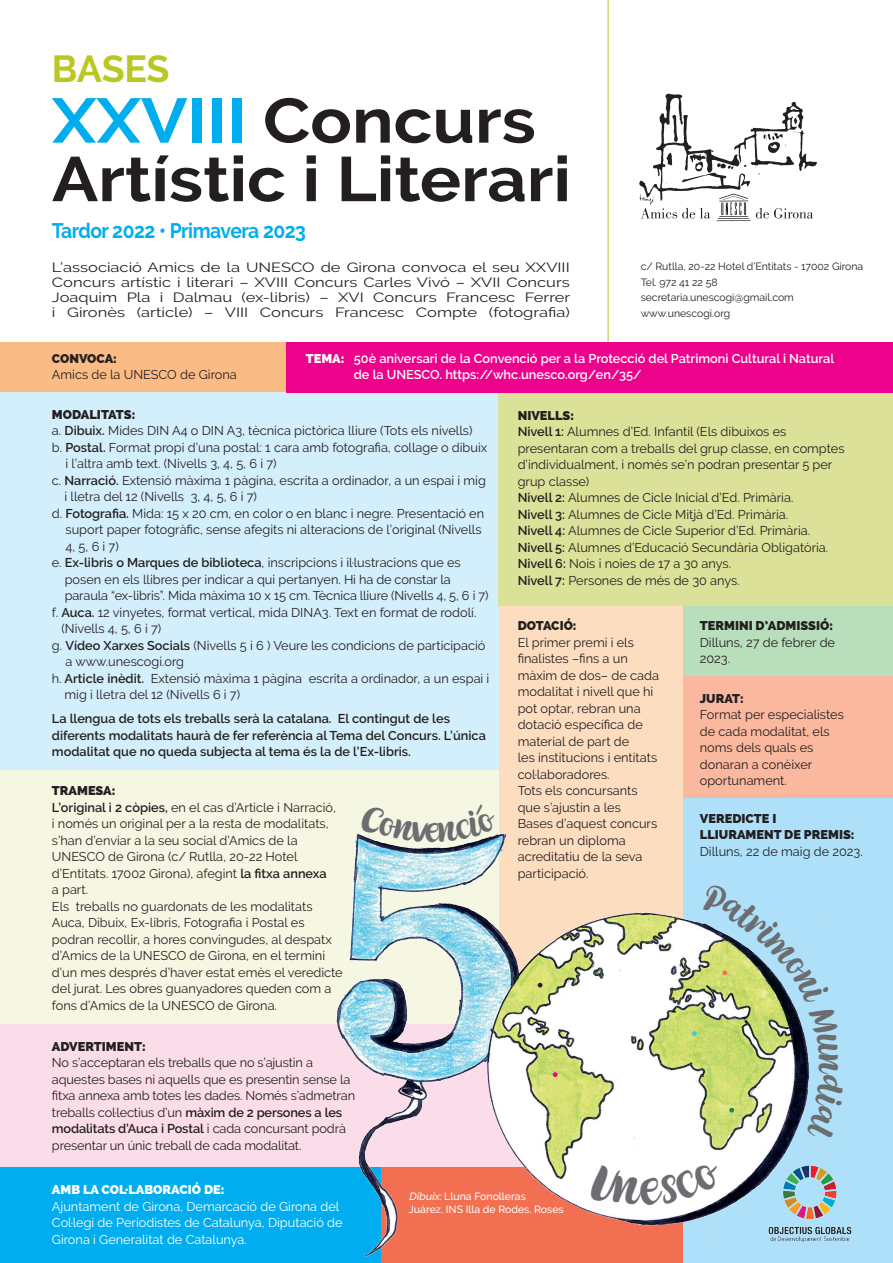
<style>
.page{position:relative;width:893px;height:1263px;background:#fff}
.page>*{position:absolute;margin:0;border:0;box-sizing:border-box;transform-origin:0 0}
.t1{font:700 62.7px "Raleway";color:#231f20;scale:1.1 1}
.t2{font:700 37.5px "Raleway";letter-spacing:-.015em;color:#bac722}
.t3{font:700 21px "Raleway";letter-spacing:-.025em;color:#00aeef;scale:.92 1}
.t4{font:19.5px "Cumiskat";color:#6c6d70}
.t5{font:13.35px/15px "Raleway";color:#231f20;text-align:justify;scale:1.23 1}
.t6{font:12.75px/16.5px "Raleway";color:#231f20}
.t7{font:600 12.75px/16.5px "Raleway";color:#231f20}
.t8{font:600 12.75px "Raleway";color:#fff}
.t9{font:12.75px/16.5px "Raleway";color:#fff}
.t10{font:800 12.75px "Raleway";color:#231f20}
.t11{font:800 12.75px "Raleway";color:#fff}
.t12{font:10.5px "Raleway";color:#231f20}
.t13{font:500 10.5px "Raleway";color:#fff}
.s1{color:#00aeef}
.s2{font-weight:800}
.s3{font-weight:600}
.s4{font-style:italic}
</style>
<div class="page">
<hr style="left:608px;top:0;width:1px;height:347px;background:#bac722">
<div style="left:0;top:342px;width:286px;height:50px;background:#fbbb85"></div>
<div style="left:0;top:392px;width:499px;height:378px;background:#d3effb"></div>
<div style="left:0;top:770px;width:499px;height:268px;background:#f5f7e2"></div>
<div style="left:0;top:1025px;width:544px;height:143px;background:#fbdde9"></div>
<div style="left:0;top:1168px;width:381px;height:95px;background:#00aeef"></div>
<div style="left:499px;top:392px;width:394px;height:214px;background:#dce199"></div>
<div style="left:499px;top:606px;width:184px;height:458px;background:#fdddc0"></div>
<div style="left:683px;top:606px;width:210px;height:72px;background:#b9debb"></div>
<div style="left:683px;top:677px;width:210px;height:122px;background:#fab89f"></div>
<div style="left:683px;top:799px;width:210px;height:464px;background:#aee1f9"></div>
<div style="left:286px;top:342px;width:607px;height:50px;background:#ed028c"></div>
<img style="left:716px;top:205px;width:35px;height:17px">
<img style="left:639px;top:93px;width:178px;height:112px">
<svg style="left:641px;top:208px;width:172px;height:11px"></svg>
<img style="left:823px;top:1169px;width:29px;height:72px">
<img style="left:265px;top:798px;width:558px;height:465px">
<svg style="left:553px;top:1072px;width:5px;height:5px"></svg>
<svg style="left:538px;top:983px;width:4px;height:4px"></svg>
<svg style="left:729px;top:1108px;width:5px;height:4px"></svg>
<svg style="left:359px;top:804px;width:69px;height:38px"></svg>
<svg style="left:437px;top:801px;width:62px;height:42px"></svg>
<svg style="left:692px;top:883px;width:131px;height:173px"></svg>
<svg style="left:806px;top:1074px;width:17px;height:68px"></svg>
<svg style="left:589px;top:1159px;width:136px;height:46px"></svg>
<p class="t2" style="left:52px;top:47px;width:119px">BASES</p>
<p class="t1" style="left:52px;top:85px;width:441px"><span class="s1">XXVIII</span> Concurs</p>
<p class="t1" style="left:52px;top:143px;width:473px">Artístic i Literari</p>
<p class="t3" style="left:52px;top:219px;width:278px">Tardor 2022 • Primavera 2023</p>
<p class="t5" style="left:52px;top:260px;width:423px">L’associació Amics de la UNESCO de Girona convoca el seu XXVIII Concurs artístic i literari – XVIII Concurs Carles Vivó – XVII Concurs Joaquim Pla i Dalmau (ex-libris) – XVI Concurs Francesc Ferrer i Gironès (article) – VIII Concurs Francesc Compte (fotografia)</p>
<p class="t12" style="left:641px;top:260px;width:224px">c/ Rutlla, 20-22 Hotel d’Entitats - 17002 Girona</p>
<p class="t12" style="left:641px;top:276px;width:79px">Tel. 972 41 22 58</p>
<p class="t12" style="left:641px;top:291px;width:155px">secretaria.unescogi@gmail.com</p>
<p class="t12" style="left:641px;top:307px;width:91px">www.unescogi.org</p>
<p class="t8" style="left:306px;top:351px;width:530px"><span class="s2">TEMA:</span> 50è aniversari de la Convenció per a la Protecció del Patrimoni Cultural i Natural</p>
<p class="t8" style="left:354px;top:367px;width:289px">de la UNESCO. https://whc.unesco.org/en/35/</p>
<p class="t10" style="left:52px;top:351px;width:66px">CONVOCA:</p>
<p class="t6" style="left:52px;top:366px;width:186px">Amics de la UNESCO de Girona</p>
<p class="t10" style="left:52px;top:407px;width:85px">MODALITATS:</p>
<p class="t6" style="left:52px;top:423px;width:422px">a. <span class="s3">Dibuix.</span> Mides DIN A4 o DIN A3, tècnica pictòrica lliure (Tots els nivells)</p>
<p class="t6" style="left:65px;top:439px;width:423px;text-indent:-14px">b. <span class="s3">Postal.</span> Format propi d’una postal: 1 cara amb fotografia, collage o dibuix i l’altra amb text. (Nivells 3, 4, 5, 6 i 7)</p>
<p class="t6" style="left:65px;top:472px;width:423px;text-indent:-13px">c. <span class="s3">Narració.</span> Extensió màxima 1 pàgina, escrita a ordinador, a un espai i mig i lletra del 12 (Nivells 3, 4, 5, 6 i 7)</p>
<p class="t6" style="left:66px;top:505px;width:420px;text-indent:-14px">d. <span class="s3">Fotografia.</span> Mida: 15 x 20 cm, en color o en blanc i negre. Presentació en suport paper fotogràfic, sense afegits ni alteracions de l’original (Nivells<br>4, 5, 6 i 7)</p>
<p class="t6" style="left:65px;top:555px;width:425px;text-indent:-13px">e. <span class="s3">Ex-libris o Marques de biblioteca</span>, inscripcions i il·lustracions que es posen en els llibres per indicar a qui pertanyen. Hi ha de constar la paraula “ex-libris”. Mida màxima 10 x 15 cm. Tècnica lliure (Nivells 4, 5, 6 i 7)</p>
<p class="t6" style="left:61px;top:604px;width:416px;text-indent:-9px">f. <span class="s3">Auca.</span> 12 vinyetes, format vertical, mida DINA3. Text en format de rodolí. (Nivells 4, 5, 6 i 7)</p>
<p class="t6" style="left:65px;top:637px;width:421px;text-indent:-14px">g. <span class="s3">Vídeo Xarxes Socials</span> (Nivells 5 i 6 ) Veure les condicions de participació a www.unescogi.org</p>
<p class="t6" style="left:65px;top:670px;width:426px;text-indent:-13px">h. <span class="s3">Article inèdit.</span> Extensió màxima 1 pàgina escrita a ordinador, a un espai i mig i lletra del 12 (Nivells 6 i 7)</p>
<p class="t7" style="left:52px;top:711px;width:435px">La llengua de tots els treballs serà la catalana. El contingut de les diferents modalitats haurà de fer referència al Tema del Concurs. L’única modalitat que no queda subjecta al tema és la de l’Ex-libris.</p>
<p class="t10" style="left:52px;top:783px;width:65px">TRAMESA:</p>
<p class="t6" style="left:52px;top:799px;width:286px"><span class="s3">L’original i 2 còpies,</span> en el cas d’Article i Narració, i només un original per a la resta de modalitats, s’han d’enviar a la seu social d’Amics de la UNESCO de Girona (c/ Rutlla, 20-22 Hotel d’Entitats. 17002 Girona), afegint <span class="s3">la fitxa annexa</span></p>
<p class="t6" style="left:52px;top:881px;width:38px">a part.</p>
<p class="t6" style="left:52px;top:898px;width:292px">Els treballs no guardonats de les modalitats Auca, Dibuix, Ex-libris, Fotografia i Postal es podran recollir, a hores convingudes, al despatx d’Amics de la UNESCO de Girona, en el termini d’un mes després d’haver estat emès el veredicte del jurat. Les obres guanyadores queden com a fons d’Amics de la UNESCO de Girona.</p>
<p class="t10" style="left:52px;top:1039px;width:95px">ADVERTIMENT:</p>
<p class="t6" style="left:52px;top:1054px;width:263px">No s’acceptaran els treballs que no s’ajustin a</p>
<p class="t6" style="left:52px;top:1071px;width:305px">aquestes bases ni aquells que es presentin sense la fitxa annexa amb totes les dades. Només s’admetran treballs col·lectius d’un <span class="s3">màxim de 2 persones a les modalitats d’Auca i Postal</span> i cada concursant podrà presentar un únic treball de cada modalitat.</p>
<p class="t11" style="left:52px;top:1182px;width:174px">AMB LA COL·LABORACIÓ DE:</p>
<p class="t9" style="left:52px;top:1198px;width:292px">Ajuntament de Girona, Demarcació de Girona del<br>Col·legi de Periodistes de Catalunya, Diputació de<br>Girona i Generalitat de Catalunya.</p>
<p class="t10" style="left:518px;top:408px;width:58px">NIVELLS:</p>
<p class="t6" style="left:518px;top:424px;width:328px"><span class="s3">Nivell 1:</span> Alumnes d’Ed. Infantil (Els dibuixos es presentaran com a treballs del grup classe, en comptes d’individualment, i només se’n podran presentar 5 per grup classe)</p>
<p class="t6" style="left:518px;top:490px;width:277px"><span class="s3">Nivell 2:</span> Alumnes de Cicle Inicial d’Ed. Primària.</p>
<p class="t6" style="left:518px;top:506px;width:272px"><span class="s3">Nivell 3:</span> Alumnes de Cicle Mitjà d’Ed. Primària.</p>
<p class="t6" style="left:518px;top:523px;width:294px"><span class="s3">Nivell 4:</span> Alumnes de Cicle Superior d’Ed. Primària.</p>
<p class="t6" style="left:518px;top:539px;width:312px"><span class="s3">Nivell 5:</span> Alumnes d’Educació Secundària Obligatòria.</p>
<p class="t6" style="left:518px;top:556px;width:215px"><span class="s3">Nivell 6:</span> Nois i noies de 17 a 30 anys.</p>
<p class="t6" style="left:518px;top:572px;width:224px"><span class="s3">Nivell 7:</span> Persones de més de 30 anys.</p>
<p class="t10" style="left:518px;top:618px;width:60px">DOTACIÓ:</p>
<p class="t6" style="left:518px;top:634px;width:143px">El primer premi i els finalistes –fins a un màxim de dos– de cada modalitat i nivell que hi pot optar, rebran una dotació específica de material de part de</p>
<p class="t6" style="left:518px;top:749px;width:141px">les institucions i entitats col·laboradores.</p>
<p class="t6" style="left:518px;top:782px;width:121px">Tots els concursants</p>
<p class="t6" style="left:518px;top:799px;width:105px">que s’ajustin a les</p>
<p class="t6" style="left:518px;top:815px;width:141px">Bases d’aquest concurs rebran un diploma acreditatiu de la seva participació.</p>
<p class="t6" style="left:700px;top:617px;width:137px"><span class="s2">TERMINI D’ADMISSIÓ:<br></span>Dilluns, 27 de febrer de<br>2023.</p>
<p class="t10" style="left:700px;top:691px;width:45px">JURAT:</p>
<p class="t6" style="left:700px;top:706px;width:146px">Format per especialistes de cada modalitat, els noms dels quals es donaran a conèixer oportunament.</p>
<p class="t10" style="left:700px;top:811px;width:78px">VEREDICTE I</p>
<p class="t6" style="left:700px;top:827px;width:164px"><span class="s2">LLIURAMENT DE PREMIS:<br></span>Dilluns, 22 de maig de 2023.</p>
<h3 class="t4" style="left:425px;top:824px;width:16px">e</h3>
<h3 class="t4" style="left:837px;top:1055px;width:22px;rotate:90deg">n</h3>
<p class="t13" style="left:409px;top:1190px;width:119px"><span class="s4">Dibuix:</span>Lluna Fonolleras</p>
<p class="t13" style="left:409px;top:1203px;width:156px">Juárez. INS Illa de Rodes. Roses</p>
</div>
